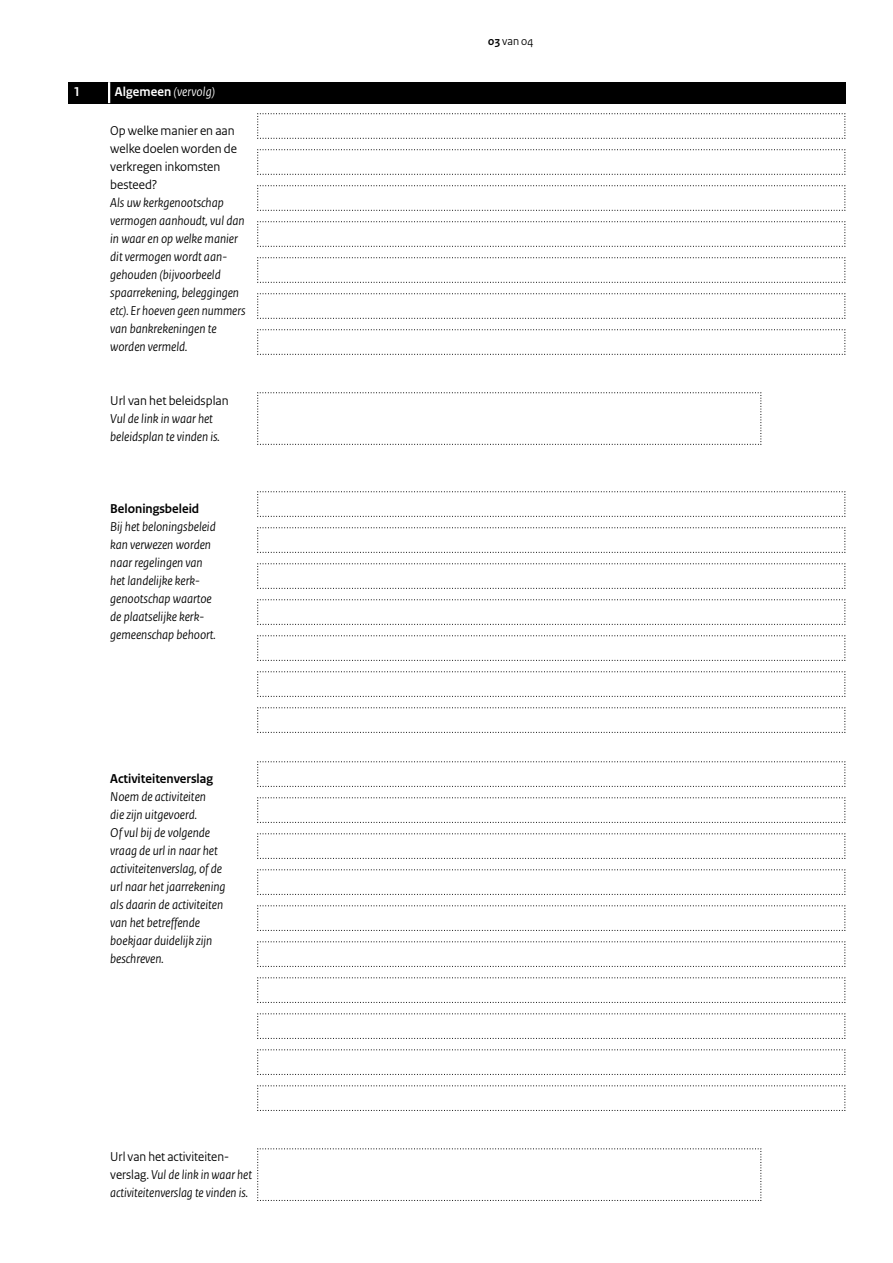
<style>
.page{position:relative;width:893px;height:1263px;background:#fff}
.page>*{position:absolute;margin:0;border:0;box-sizing:border-box;transform-origin:0 0}
.Vraag_12{font:italic 13.5px/18px "Rijksoverheid Sans Heading";color:#000}
.Vraag{font:italic 13.5px/18px "Rijksoverheid Sans Heading";color:#000}
.Vraag_12-2{font:700 13.5px "Rijksoverheid Sans Heading";color:#000}
.t1{font:italic 13.5px "Rijksoverheid Sans Heading";letter-spacing:.01em;color:#fff}
.Vraag-2{font:700 13.5px "Rijksoverheid Sans Heading";color:#000}
.t2{font:700 13.5px "Rijksoverheid Sans Heading";color:#fff}
.t3{font:12px "Rijksoverheid Sans Heading";color:#000}
.s1{font-weight:700;font-style:normal}
.s2{font-style:normal}
.s3{font-weight:700}
</style>
<div class="page">
<svg style="left:257px;top:149px;width:589px;height:26px"></svg>
<svg style="left:257px;top:293px;width:589px;height:26px"></svg>
<svg style="left:257px;top:329px;width:589px;height:26px"></svg>
<svg style="left:257px;top:185px;width:589px;height:26px"></svg>
<svg style="left:257px;top:221px;width:589px;height:26px"></svg>
<svg style="left:257px;top:491px;width:589px;height:26px"></svg>
<svg style="left:257px;top:563px;width:589px;height:26px"></svg>
<svg style="left:257px;top:635px;width:589px;height:26px"></svg>
<svg style="left:257px;top:707px;width:589px;height:26px"></svg>
<svg style="left:257px;top:392px;width:505px;height:53px"></svg>
<svg style="left:257px;top:527px;width:589px;height:26px"></svg>
<svg style="left:257px;top:599px;width:589px;height:26px"></svg>
<svg style="left:257px;top:671px;width:589px;height:26px"></svg>
<svg style="left:257px;top:113px;width:589px;height:26px"></svg>
<svg style="left:257px;top:257px;width:589px;height:26px"></svg>
<svg style="left:257px;top:1148px;width:505px;height:53px"></svg>
<svg style="left:257px;top:761px;width:589px;height:26px"></svg>
<svg style="left:257px;top:797px;width:589px;height:26px"></svg>
<svg style="left:257px;top:833px;width:589px;height:26px"></svg>
<svg style="left:257px;top:869px;width:589px;height:26px"></svg>
<svg style="left:257px;top:905px;width:589px;height:26px"></svg>
<svg style="left:257px;top:941px;width:589px;height:26px"></svg>
<svg style="left:257px;top:977px;width:589px;height:26px"></svg>
<svg style="left:257px;top:1013px;width:589px;height:26px"></svg>
<svg style="left:257px;top:1049px;width:589px;height:26px"></svg>
<svg style="left:257px;top:1085px;width:589px;height:26px"></svg>
<div style="left:68px;top:82px;width:777px;height:21px;background:#000"></div>
<hr style="left:108px;top:82px;width:2px;height:21px;background:#fff">
<p class="t2" style="left:74px;top:84px;width:8px">1</p>
<p class="t1" style="left:115px;top:84px;width:102px"><span class="s1">Algemeen</span> (vervolg)</p>
<p class="Vraag" style="left:110px;top:122px;width:137px"><span class="s2">Op welke manier en aan welke doelen worden de verkregen inkomsten besteed?<br></span>Als uw kerkgenootschap vermogen aanhoudt, vul dan in waar en op welke manier dit vermogen wordt aan&shy;gehouden (bijvoorbeeld spaarrekening, beleggingen etc). Er hoeven geen nummers van bankrekeningen te worden vermeld.</p>
<p class="Vraag_12" style="left:110px;top:392px;width:120px"><span class="s2">Url van het beleidsplan<br></span>Vul de link in waar het beleidsplan te vinden is.</p>
<p class="Vraag-2" style="left:110px;top:501px;width:91px">Beloningsbeleid</p>
<p class="Vraag_12" style="left:110px;top:518px;width:107px">Bij het beloningsbeleid kan verwezen worden naar regelingen van het landelijke kerk&shy;genootschap waartoe de plaatselijke kerk&shy;gemeenschap behoort.</p>
<p class="Vraag_12-2" style="left:110px;top:771px;width:104px">Activiteitenverslag</p>
<p class="Vraag_12" style="left:110px;top:788px;width:117px">Noem de activiteiten<br>die zijn uitgevoerd.<br>Ofvul bij de volgende vraag de url in naar het activiteitenverslag, of de url naar het jaarrekening als daarin de activiteiten van het betreffende boekjaar duidelijk zijn beschreven.</p>
<p class="Vraag_12" style="left:110px;top:1148px;width:143px"><span class="s2">Url van het activiteiten&shy;verslag.</span> Vul de link in waar het activiteitenverslag te vinden is.</p>
<p class="t3" style="left:488px;top:34px;width:47px"><span class="s3">03</span> van 04</p>
</div>
